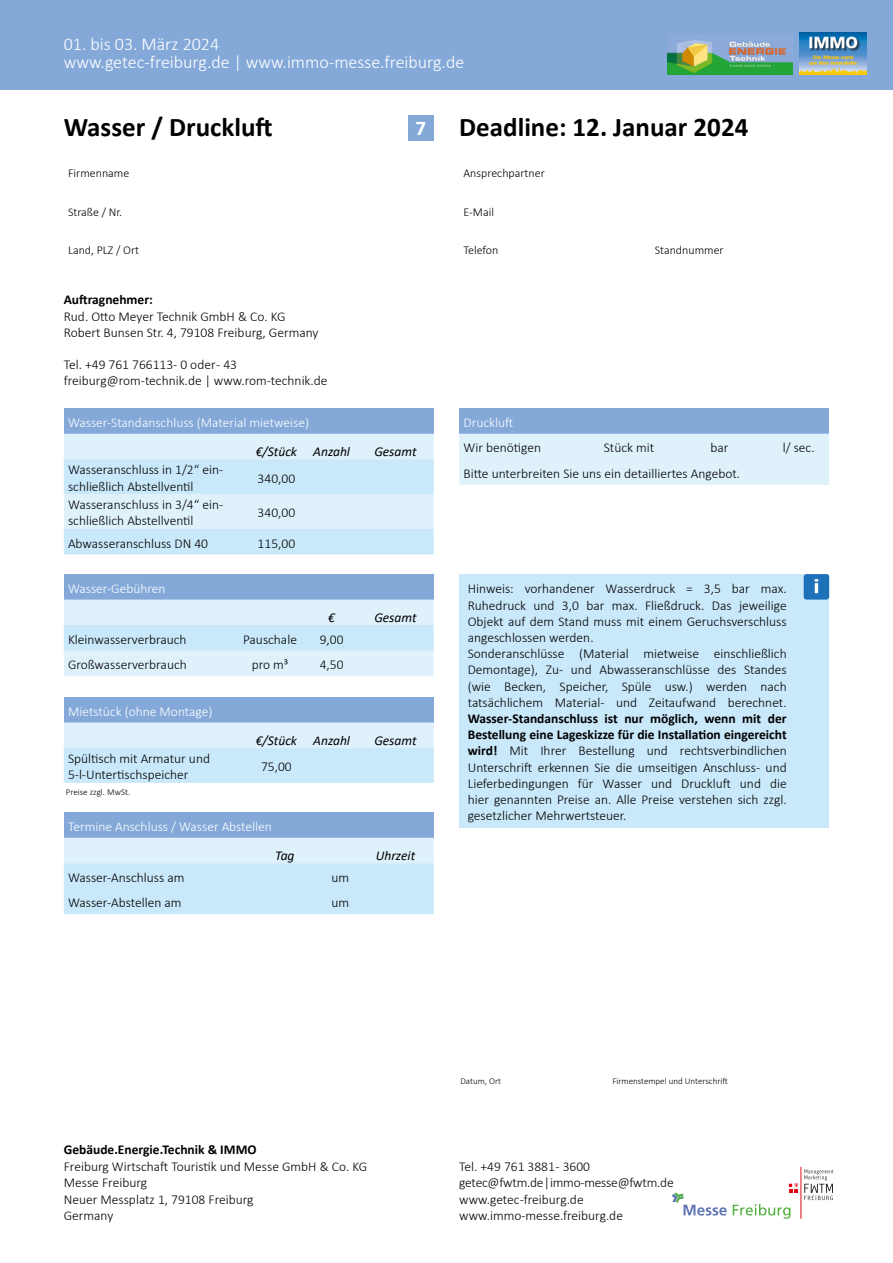
<style>
.page{position:relative;width:893px;height:1263px;background:#fff}
.page>*{position:absolute;margin:0;border:0;box-sizing:border-box;transform-origin:0 0}
.t1{font:700 27px "Calibri";color:#000}
.t2{font:700 21px "Calibri";color:#fff}
.t3{font:300 18px/18px "Calibri";color:#fff}
.t4{font:300 13.5px/16.2px "Calibri";color:#000}
.t5{font:300 13.5px "Calibri";color:#fff}
.t6{font:italic 13.5px "Calibri";color:#000}
.t7{font:700 13.5px "Calibri";color:#000}
.t8{font:300 12px "Calibri";color:#000}
.t9{font:300 9px "Calibri";color:#000}
.s1{font-weight:700}
</style>
<div class="page">
<div style="left:0;top:0;width:893px;height:89px;background:#84a9d9"></div>
<img style="left:668px;top:39px;width:124px;height:35px">
<img style="left:799px;top:33px;width:67px;height:41px">
<svg style="left:733px;top:1204px;width:57px;height:15px"></svg>
<svg style="left:672px;top:1192px;width:55px;height:23px"></svg>
<svg style="left:789px;top:1183px;width:9px;height:10px"></svg>
<hr style="left:801px;top:1167px;width:1px;height:52px;background:#e30613">
<svg style="left:804px;top:1169px;width:29px;height:31px"></svg>
<div style="left:64px;top:408px;width:370px;height:26px;background:#84a9d9"></div>
<svg style="left:64px;top:434px;width:370px;height:120px;background:#d4edfa"></svg>
<div style="left:459px;top:574px;width:370px;height:254px;background:#c9e8fa"></div>
<div style="left:804px;top:574px;width:25px;height:26px;background:#1d71b8;border-radius:3px"></div>
<svg style="left:814px;top:579px;width:4px;height:14px"></svg>
<div style="left:408px;top:115px;width:26px;height:25px;background:#84a9d9"></div>
<div style="left:64px;top:574px;width:370px;height:26px;background:#84a9d9"></div>
<svg style="left:64px;top:600px;width:370px;height:76px;background:#d7eefb"></svg>
<div style="left:64px;top:697px;width:370px;height:25px;background:#84a9d9"></div>
<svg style="left:64px;top:722px;width:370px;height:61px;background:#d1ebfa"></svg>
<div style="left:64px;top:812px;width:370px;height:26px;background:#84a9d9"></div>
<svg style="left:64px;top:838px;width:370px;height:76px;background:#d0ebfa"></svg>
<div style="left:459px;top:408px;width:370px;height:26px;background:#84a9d9"></div>
<div style="left:459px;top:434px;width:370px;height:51px;background:#dff2fc"></div>
<h3 class="t3" style="left:64px;top:35px;width:402px">01. bis 03. März 2024<br>www.getec-freiburg.de | www.immo-messe.freiburg.de</h3>
<h1 class="t1" style="left:64px;top:108px;width:211px">Wasser / Druckluft</h1>
<h1 class="t1" style="left:459px;top:108px;width:291px">Deadline: 12. Januar 2024</h1>
<h2 class="t2" style="left:416px;top:113px;width:12px">7</h2>
<p class="t8" style="left:68px;top:166px;width:63px">Firmenname</p>
<p class="t8" style="left:463px;top:166px;width:83px">Ansprechpartner</p>
<p class="t8" style="left:463px;top:204px;width:32px">E-Mail</p>
<p class="t8" style="left:68px;top:204px;width:56px">Straße / Nr.</p>
<p class="t8" style="left:68px;top:242px;width:73px">Land, PLZ / Ort</p>
<p class="t8" style="left:463px;top:242px;width:36px">Telefon</p>
<p class="t8" style="left:655px;top:242px;width:70px">Standnummer</p>
<p class="t7" style="left:64px;top:290px;width:91px">Auftragnehmer:</p>
<p class="t4" style="left:64px;top:308px;width:256px">Rud. Otto Meyer Technik GmbH &amp; Co. KG<br>Robert Bunsen Str. 4, 79108 Freiburg, Germany</p>
<p class="t4" style="left:64px;top:356px;width:265px">Tel. +49 761 766113- 0 oder - 43 freiburg@rom-technik.de | www.rom-technik.de</p>
<p class="t5" style="left:68px;top:414px;width:243px">Wasser-Standanschluss (Material mietweise)</p>
<p class="t6" style="left:256px;top:442px;width:96px">€/Stück Anzahl</p>
<p class="t6" style="left:374px;top:442px;width:44px">Gesamt</p>
<p class="t4" style="left:68px;top:462px;width:157px">Wasseranschluss in 1/2“ ein&shy;schließlich Abstellventil</p>
<p class="t4" style="left:258px;top:470px;width:39px">340,00</p>
<p class="t4" style="left:68px;top:496px;width:157px">Wasseranschluss in 3/4“ ein&shy;schließlich Abstellventil</p>
<p class="t4" style="left:258px;top:505px;width:39px">340,00</p>
<p class="t4" style="left:68px;top:535px;width:142px">Abwasseranschluss DN 40</p>
<p class="t4" style="left:258px;top:535px;width:39px">115,00</p>
<p class="t5" style="left:68px;top:580px;width:99px">Wasser-Gebühren</p>
<p class="t6" style="left:328px;top:608px;width:8px">€</p>
<p class="t6" style="left:374px;top:608px;width:44px">Gesamt</p>
<p class="t4" style="left:68px;top:631px;width:120px">Kleinwasserverbrauch</p>
<p class="t4" style="left:243px;top:631px;width:55px">Pauschale</p>
<p class="t4" style="left:320px;top:631px;width:25px">9,00</p>
<p class="t4" style="left:68px;top:656px;width:120px">Großwasserverbrauch</p>
<p class="t4" style="left:252px;top:656px;width:38px">pro m³</p>
<p class="t4" style="left:320px;top:656px;width:25px">4,50</p>
<p class="t5" style="left:68px;top:703px;width:146px">Mietstück (ohne Montage)</p>
<p class="t6" style="left:256px;top:731px;width:96px">€/Stück Anzahl</p>
<p class="t6" style="left:374px;top:731px;width:44px">Gesamt</p>
<p class="t4" style="left:68px;top:750px;width:143px">Spültisch mit Armatur und<br>5-l-Untertischspeicher</p>
<p class="t4" style="left:261px;top:758px;width:32px">75,00</p>
<p class="t5" style="left:68px;top:818px;width:205px">Termine Anschluss / Wasser Abstellen</p>
<p class="t6" style="left:275px;top:846px;width:21px">Tag</p>
<p class="t6" style="left:376px;top:846px;width:41px">Uhrzeit</p>
<p class="t4" style="left:68px;top:869px;width:118px">Wasser-Anschluss am</p>
<p class="t4" style="left:331px;top:869px;width:19px">um</p>
<p class="t4" style="left:68px;top:895px;width:115px">Wasser-Abstellen am</p>
<p class="t4" style="left:331px;top:895px;width:19px">um</p>
<p class="t9" style="left:66px;top:786px;width:66px">Preise zzgl. MwSt.</p>
<p class="t5" style="left:463px;top:414px;width:51px">Druckluft</p>
<p class="t4" style="left:463px;top:440px;width:79px">Wir benötigen</p>
<p class="t4" style="left:604px;top:440px;width:52px">Stück mit</p>
<p class="t4" style="left:710px;top:440px;width:20px">bar</p>
<p class="t4" style="left:783px;top:440px;width:33px">l/ sec.</p>
<p class="t4" style="left:463px;top:465px;width:278px">Bitte unterbreiten Sie uns ein detailliertes Angebot.</p>
<p class="t4" style="left:468px;top:581px;width:320px">Hinweis: vorhandener Wasserdruck = 3,5 bar max.<br>Ruhedruck und 3,0 bar max. Fließdruck. Das jeweilige Objekt auf dem Stand muss mit einem Geruchsverschluss angeschlossen werden.<br>Sonderanschlüsse (Material mietweise einschließlich Demontage), Zu- und Abwasseranschlüsse des Standes (wie Becken, Speicher, Spüle usw.) werden nach tatsächlichem Material- und Zeitaufwand berechnet.</p>
<p class="t4" style="left:468px;top:710px;width:320px;text-align:justify"><span class="s1">Wasser-Standanschluss ist nur möglich, wenn mit der Bestellung eine Lageskizze für die Installation eingereicht wird!</span> Mit Ihrer Bestellung und rechtsverbindlichen Unterschrift erkennen Sie die umseitigen Anschluss- und Lieferbedingungen für Wasser und Druckluft und die hier genannten Preise an. Alle Preise verstehen sich zzgl. gesetzlicher Mehrwertsteuer.</p>
<p class="t9" style="left:460px;top:1076px;width:42px">Datum, Ort</p>
<p class="t9" style="left:612px;top:1076px;width:117px">Firmenstempel und Unterschrift</p>
<p class="t7" style="left:64px;top:1140px;width:194px">Gebäude.Energie.Technik &amp; IMMO</p>
<p class="t4" style="left:64px;top:1158px;width:305px">Freiburg Wirtschaft Touristik und Messe GmbH &amp; Co. KG<br>Messe Freiburg<br>Neuer Messplatz 1, 79108 Freiburg<br>Germany</p>
<p class="t4" style="left:459px;top:1158px;width:216px">Tel. +49 761 3881 - 3600 getec@fwtm.de | immo-messe@fwtm.de www.getec-freiburg.de www.immo-messe.freiburg.de</p>
</div>
